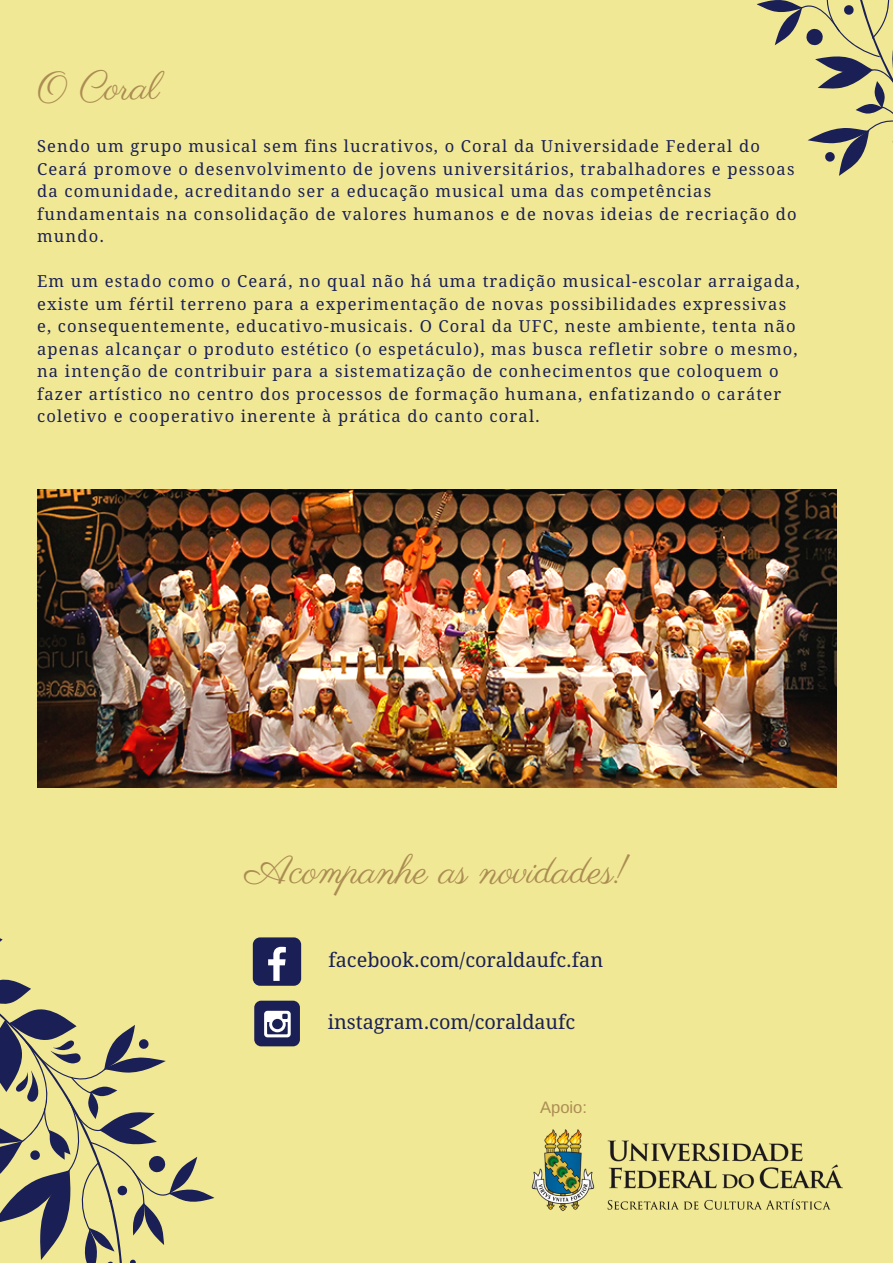
<style>
.page{position:relative;width:893px;height:1263px;background:#f1e895}
.page>*{position:absolute;margin:0;border:0;box-sizing:border-box;transform-origin:0 0}
.t1{font:39.75px "Parisienne";color:#ab8c53}
.t2{font:19.8px "Droid Serif";color:#1a2055}
.t3{font:16.5px/22.5px "Droid Serif";letter-spacing:.07em;color:#1a2055}
.t4{font:16.5px "Arimo";color:#ab8c53}
</style>
<div class="page">
<svg style="left:757px;top:0;width:136px;height:176px"></svg>
<svg style="left:0;top:938px;width:215px;height:325px"></svg>
<img style="left:37px;top:490px;width:800px;height:297px">
<div style="left:254px;top:1001px;width:46px;height:45px;background:#1a2055;border-radius:7px"></div>
<svg style="left:264px;top:1011px;width:27px;height:26px"></svg>
<img style="left:531px;top:1129px;width:311px;height:82px">
<div style="left:253px;top:937px;width:48px;height:49px;background:#1a2055;border-radius:7px"></div>
<svg style="left:268px;top:947px;width:18px;height:34px"></svg>
<h1 class="t1" style="left:38px;top:63px;width:124px">O Coral</h1>
<p class="t3" style="left:37px;top:135px;width:761px">Sendo um grupo musical sem fins lucrativos, o Coral da Universidade Federal do Ceará promove o desenvolvimento de jovens universitários, trabalhadores e pessoas da comunidade, acreditando ser a educação musical uma das competências fundamentais na consolidação de valores humanos e de novas ideias de recriação do mundo.</p>
<p class="t3" style="left:37px;top:270px;width:764px">Em um estado como o Ceará, no qual não há uma tradição musical-escolar arraigada, existe um fértil terreno para a experimentação de novas possibilidades expressivas e, consequentemente, educativo-musicais. O Coral da UFC, neste ambiente, tenta não apenas alcançar o produto estético (o espetáculo), mas busca refletir sobre o mesmo, na intenção de contribuir para a sistematização de conhecimentos que coloquem o fazer artístico no centro dos processos de formação humana, enfatizando o caráter coletivo e cooperativo inerente à prática do canto coral.</p>
<h1 class="t1" style="left:245px;top:846px;width:385px">Acompanhe as novidades!</h1>
<p class="t2" style="left:328px;top:949px;width:276px">facebook.com/coraldaufc.fan</p>
<p class="t2" style="left:328px;top:1011px;width:249px">instagram.com/coraldaufc</p>
<p class="t4" style="left:540px;top:1098px;width:48px">Apoio:</p>
</div>
